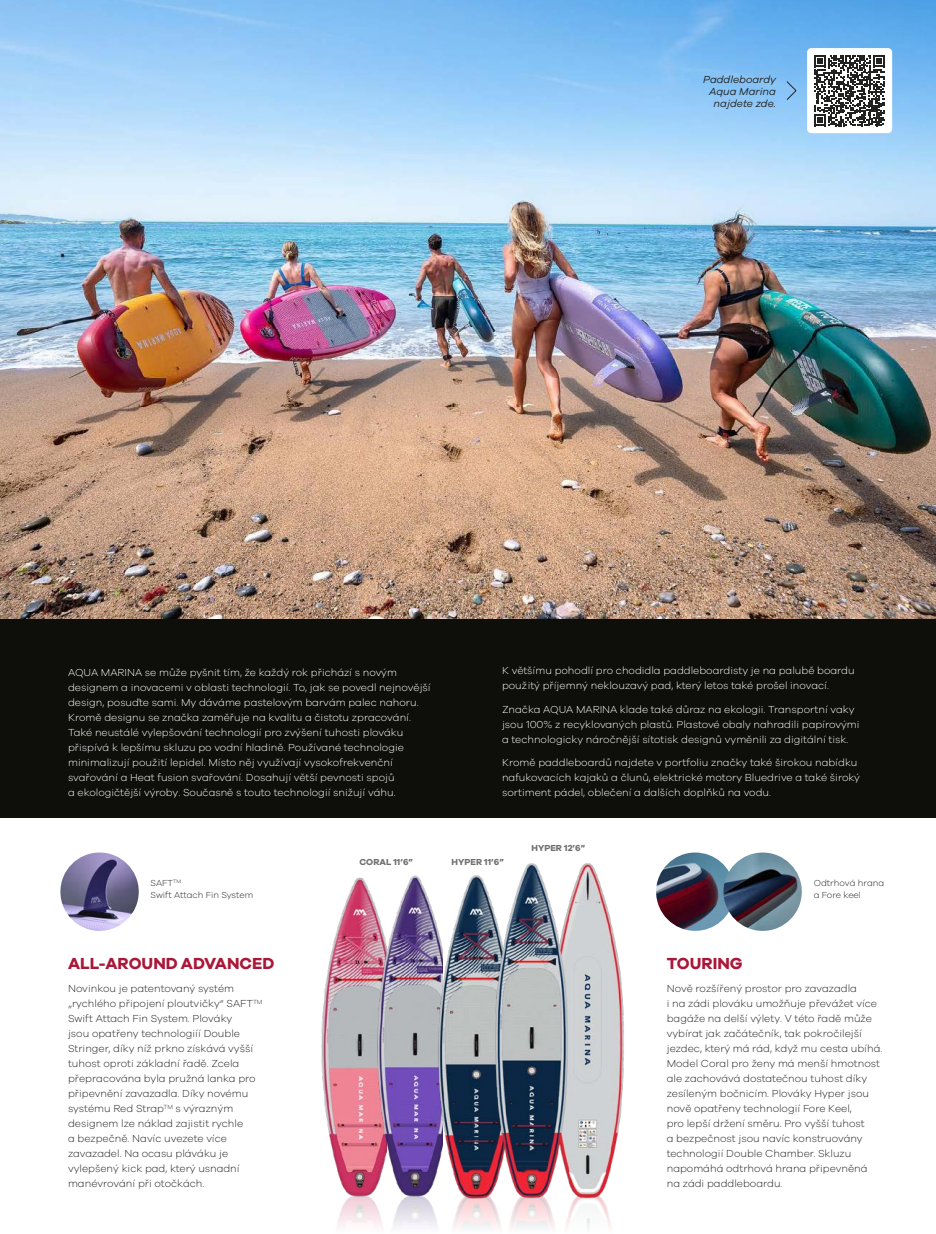
<style>
.page{position:relative;width:936px;height:1234px;background:#fff}
.page>*{position:absolute;margin:0;border:0;box-sizing:border-box;transform-origin:0 0}
.t1{font:700 16.5px "Galano Grotesque";color:#a91739}
.t2{font:300 10.5px/15px "Galano Grotesque";color:#fff}
.t3{font:300 10.5px/15px "Galano Grotesque";color:#222221}
.t4{font:italic 10.5px/12px "Galano Grotesque";color:#222221;text-align:right}
.t5{font:300 9px/12px "Galano Grotesque";color:#222221}
.t6{font:700 9px "Galano Grotesque";color:#6f6f6e}
</style>
<div class="page">
<img style="left:337px;top:1199px;width:36px;height:28px">
<img style="left:373px;top:1199px;width:61px;height:29px">
<img style="left:434px;top:1202px;width:51px;height:26px">
<img style="left:485px;top:1201px;width:126px;height:27px">
<img style="left:0;top:0;width:935px;height:619px">
<div style="left:0;top:619px;width:935px;height:198px;background:#0e0f0b"></div>
<img style="left:321px;top:877px;width:52px;height:322px">
<img style="left:373px;top:875px;width:62px;height:324px">
<img style="left:435px;top:875px;width:71px;height:327px">
<img style="left:486px;top:863px;width:138px;height:338px">
<img style="left:60px;top:852px;width:79px;height:78px;border-radius:39px">
<img style="left:656px;top:852px;width:76px;height:78px">
<img style="left:723px;top:852px;width:78px;height:78px;border-radius:39px">
<div style="left:807px;top:48px;width:85px;height:85px;background:#fff;border-radius:4px"></div>
<svg style="left:814px;top:55px;width:71px;height:71px"></svg>
<svg style="left:785px;top:80px;width:12px;height:21px"></svg>
<p class="t4" style="left:703px;top:73px;width:74px">Paddleboardy<br>Aqua Marina najdete zde.</p>
<p class="t2" style="left:68px;top:664px;width:364px">AQUA MARINA se může pyšnit tím, že každý rok přichází s novým designem a inovacemi v oblasti technologií. To, jak se povedl nejnovější design, posuďte sami. My dáváme pastelovým barvám palec nahoru.<br>Kromě designu se značka zaměřuje na kvalitu a čistotu zpracování.<br>Také neustálé vylepšování technologií pro zvýšení tuhosti plováku přispívá k lepšímu skluzu po vodní hladině. Používané technologie minimalizují použití lepidel. Místo něj využívají vysokofrekvenční svařování a Heat fusion svařování. Dosahují větší pevnosti spojů<br>a ekologičtější výroby. Současně s touto technologií snižují váhu.</p>
<p class="t6" style="left:359px;top:856px;width:55px">CORAL 11’6”</p>
<p class="t2" style="left:502px;top:662px;width:354px">K většímu pohodlí pro chodidla paddleboardisty je na palubě boardu použitý příjemný neklouzavý pad, který letos také prošel inovací.</p>
<p class="t2" style="left:502px;top:701px;width:359px">Značka AQUA MARINA klade také důraz na ekologii. Transportní vaky jsou 100% z recyklovaných plastů. Plastové obaly nahradili papírovými a technologicky náročnější sítotisk designů vyměnili za digitální tisk.</p>
<p class="t2" style="left:502px;top:754px;width:359px">Kromě paddleboardů najdete v portfoliu značky také širokou nabídku nafukovacích kajaků a člunů, elektrické motory Bluedrive a také široký sortiment pádel, oblečení a dalších doplňků na vodu.</p>
<p class="t6" style="left:451px;top:856px;width:54px">HYPER 11’6”</p>
<p class="t6" style="left:531px;top:842px;width:55px">HYPER 12’6”</p>
<p class="t5" style="left:150px;top:876px;width:104px">SAFT<sup>TM<br></sup>Swift Attach Fin System</p>
<p class="t5" style="left:813px;top:876px;width:72px">Odtrhová hrana a Fore keel</p>
<h1 class="t1" style="left:68px;top:952px;width:208px">ALL‑AROUND ADVANCED</h1>
<p class="t3" style="left:68px;top:980px;width:196px">Novinkou je patentovaný systém „rychlého připojení ploutvičky“ SAFT<sup>TM </sup>Swift Attach Fin System. Plováky<br>jsou opatřeny technologiíí Double Stringer, díky níž prkno získává vyšší tuhost oproti základní řadě. Zcela přepracována byla pružná lanka pro připevnění zavazadla. Díky novému systému Red Strap<sup>TM</sup> s výrazným designem lze náklad zajistit rychle<br>a bezpečně. Navíc uvezete více zavazadel. Na ocasu pláváku je vylepšený kick pad, který usnadní manévrování při otočkách.</p>
<h1 class="t1" style="left:666px;top:952px;width:77px">TOURING</h1>
<p class="t3" style="left:666px;top:980px;width:217px">Nově rozšířený prostor pro zavazadla<br>i na zádi plováku umožňuje převážet více bagáže na delší výlety. V této řadě může vybírat jak začátečník, tak pokročilejší jezdec, který má rád, když mu cesta ubíhá.<br>Model Coral pro ženy má menší hmotnost ale zachovává dostatečnou tuhost díky zesíleným bočnicím. Plováky Hyper jsou nově opatřeny technologií Fore Keel,<br>pro lepší držení směru. Pro vyšší tuhost<br>a bezpečnost jsou navíc konstruovány technologií Double Chamber. Skluzu napomáhá odtrhová hrana připevněná na zádi paddleboardu.</p>
</div>
